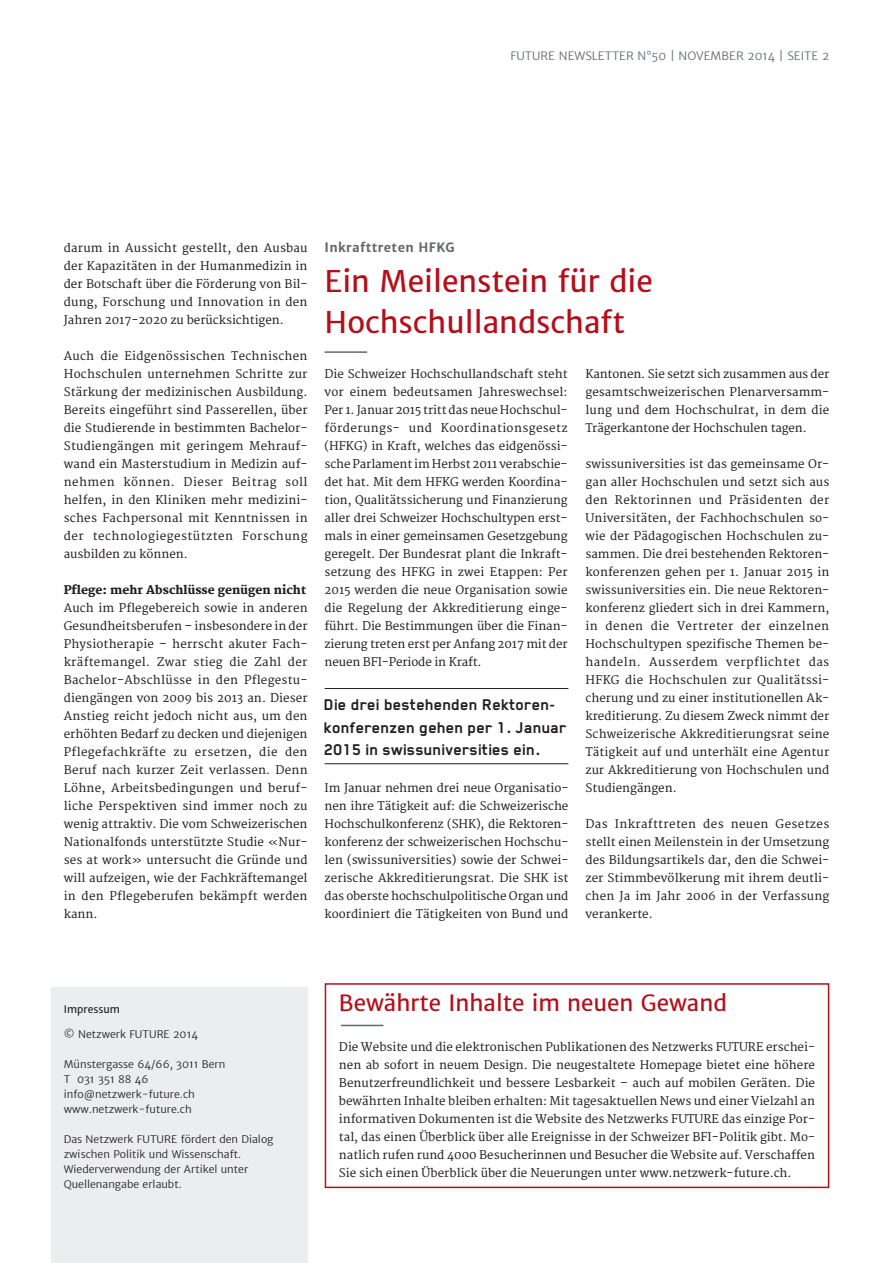
<style>
.page{position:relative;width:893px;height:1263px;background:#fff}
.page>*{position:absolute;margin:0;border:0;box-sizing:border-box;transform-origin:0 0}
.Titel-rot{font:30px/40.5px "Merriweather Sans";color:#b50e1a}
.Kasten-Titel{font:22.5px "Merriweather Sans";color:#b50e1a}
.Kernsatz{font:700 18px/22.5px "Blender";color:#231f20}
.Rubriktitel{font:700 12.75px "Merriweather Sans";letter-spacing:.025em;color:#61696f}
.Fliesstext{font:11.7px/18px "Merriweather";letter-spacing:.01em;color:#231f20;text-align:justify}
.Kasten-Fliesstext{font:11.7px/18px "Merriweather";color:#231f20;text-align:justify}
.Newsletter-Seitentit{font:300 11.7px "Merriweather Sans";color:#61696f}
.Fliesstext-Titel{font:800 11.7px "Merriweather";color:#231f20}
.Impressum-Text{font:300 10.5px/15px "Merriweather Sans";color:#231f20}
.Impressum-Titel{font:10.5px "Merriweather Sans";color:#231f20}
</style>
<div class="page">
<hr style="left:325px;top:351px;width:42px;height:2px;background:#61696f">
<div style="left:325px;top:983px;width:504px;height:205px;border:2px solid #b50e1a"></div>
<hr style="left:341px;top:1025px;width:42px;height:1px;background:#61696f">
<div style="left:51px;top:988px;width:257px;height:275px;background:#ecedef"></div>
<hr style="left:325px;top:688px;width:243px;height:1px;background:#231f20">
<hr style="left:325px;top:763px;width:243px;height:1px;background:#231f20">
<p class="Newsletter-Seitentit" style="left:510px;top:49px;width:320px">FUTURE NEWSLETTER N°50 | NOVEMBER 2014 | SEITE 2</p>
<p class="Fliesstext" style="left:64px;top:239px;width:245px">darum in Aussicht gestellt, den Ausbau der Kapazitäten in der Humanmedizin in der Botschaft über die Förderung von Bil&shy;dung, Forschung und Innovation in den Jahren 2017- 2020 zu berücksichtigen.</p>
<p class="Fliesstext" style="left:64px;top:347px;width:245px;text-align:left">Auch die Eidgenössischen Technischen Hochschulen unternehmen Schritte zur Stärkung der medizinischen Ausbildung.<br>Bereits eingeführt sind Passerellen, über die Studierende in bestimmten Bachelor-Studiengängen mit geringem Mehrauf&shy;wand ein Masterstudium in Medizin auf&shy;nehmen können. Dieser Beitrag soll helfen, in den Kliniken mehr medizini&shy;sches Fachpersonal mit Kenntnissen in der technologiegestützten Forschung ausbilden zu können.</p>
<p class="Fliesstext-Titel" style="left:64px;top:583px;width:244px">Pflege: mehr Abschlüsse genügen nicht</p>
<p class="Fliesstext" style="left:64px;top:599px;width:245px">Auch im Pflegebereich sowie in anderen Gesundheitsberufen – insbesondere in der Physiotherapie – herrscht akuter Fach&shy;kräftemangel. Zwar stieg die Zahl der Bachelor-Abschlüsse in den Pflegestu&shy;diengängen von 2009 bis 2013 an. Dieser Anstieg reicht jedoch nicht aus, um den erhöhten Bedarf zu decken und diejenigen Pflegefachkräfte zu ersetzen, die den Beruf nach kurzer Zeit verlassen. Denn Löhne, Arbeitsbedingungen und beruf&shy;liche Perspektiven sind immer noch zu wenig attraktiv. Die vom Schweizerischen Nationalfonds unterstützte Studie «Nur&shy;ses at work» untersucht die Gründe und will aufzeigen, wie der Fachkräftemangel in den Pflegeberufen bekämpft werden kann.</p>
<p class="Rubriktitel" style="left:325px;top:239px;width:132px">Inkrafttreten HFKG</p>
<p class="Titel-rot" style="left:325px;top:262px;width:330px">Ein Meilenstein für die<br>Hochschullandschaft</p>
<p class="Fliesstext" style="left:325px;top:365px;width:245px">Die Schweizer Hochschullandschaft steht vor einem bedeutsamen Jahreswechsel:<br>Per 1. Januar 2015 tritt das neue Hochschul&shy;förderungs- und Koordinationsgesetz (HFKG) in Kraft, welches das eidgenössi&shy;sche Parlament im Herbst 2011 verabschie&shy;det hat. Mit dem HFKG werden Koordina&shy;tion, Qualitätssicherung und Finanzierung aller drei Schweizer Hochschultypen erst&shy;mals in einer gemeinsamen Gesetzgebung geregelt. Der Bundesrat plant die Inkraft&shy;setzung des HFKG in zwei Etappen: Per 2015 werden die neue Organisation sowie die Regelung der Akkreditierung einge&shy;führt. Die Bestimmungen über die Finan&shy;zierung treten erst per Anfang 2017 mit der neuen BFI- Periode in Kraft.</p>
<p class="Fliesstext" style="left:585px;top:365px;width:245px">Kantonen. Sie setzt sich zusammen aus der gesamtschweizerischen Plenarversamm&shy;lung und dem Hochschulrat, in dem die Trägerkantone der Hochschulen tagen.</p>
<p class="Fliesstext" style="left:585px;top:455px;width:245px">swissuniversities ist das gemeinsame Or&shy;gan aller Hochschulen und setzt sich aus den Rektorinnen und Präsidenten der Universitäten, der Fachhochschulen so&shy;wie der Pädagogischen Hochschulen zu&shy;sammen. Die drei bestehenden Rektoren&shy;konferenzen gehen per 1. Januar 2015 in swissuniversities ein. Die neue Rektoren&shy;konferenz gliedert sich in drei Kammern, in denen die Vertreter der einzelnen Hochschultypen spezifische Themen be&shy;handeln. Ausserdem verpflichtet das HFKG die Hochschulen zur Qualitätssi&shy;cherung und zu einer institutionellen Ak&shy;kreditierung. Zu diesem Zweck nimmt der Schweizerische Akkreditierungsrat seine Tätigkeit auf und unterhält eine Agentur zur Akkreditierung von Hochschulen und Studiengängen.</p>
<p class="Fliesstext" style="left:585px;top:815px;width:245px">Das Inkrafttreten des neuen Gesetzes stellt einen Meilenstein in der Umsetzung des Bildungsartikels dar, den die Schwei&shy;zer Stimmbevölkerung mit ihrem deutli&shy;chen Ja im Jahr 2006 in der Verfassung verankerte.</p>
<p class="Kernsatz" style="left:325px;top:693px;width:244px">Die drei bestehenden Rektoren&shy;konferenzen gehen per 1. Januar<br>2015 in swissuniversities ein.</p>
<p class="Fliesstext" style="left:325px;top:779px;width:245px">Im Januar nehmen drei neue Organisatio&shy;nen ihre Tätigkeit auf: die Schweizerische Hochschulkonferenz (SHK), die Rektoren&shy;konferenz der schweizerischen Hochschu&shy;len (swissuniversities) sowie der Schwei&shy;zerische Akkreditierungsrat. Die SHK ist das oberste hochschulpolitische Organ und koordiniert die Tätigkeiten von Bund und</p>
<p class="Impressum-Titel" style="left:64px;top:1002px;width:58px">Impressum</p>
<p class="Impressum-Text" style="left:64px;top:1027px;width:136px">© Netzwerk FUTURE 2014</p>
<p class="Impressum-Text" style="left:64px;top:1057px;width:163px">Münstergasse 64/66, 3011 Bern</p>
<p class="Impressum-Text" style="left:64px;top:1072px;width:86px">T 031 351 88 46</p>
<p class="Impressum-Text" style="left:64px;top:1087px;width:133px">info@netzwerk-future.ch</p>
<p class="Impressum-Text" style="left:64px;top:1102px;width:130px">www.netzwerk-future.ch</p>
<p class="Impressum-Text" style="left:64px;top:1132px;width:211px">Das Netzwerk FUTURE fördert den Dialog zwischen Politik und Wissenschaft.</p>
<p class="Impressum-Text" style="left:64px;top:1162px;width:186px">Wiederverwendung der Artikel unter<br>Quellenangabe erlaubt.</p>
<p class="Kasten-Titel" style="left:339px;top:989px;width:390px">Bewährte Inhalte im neuen Gewand</p>
<p class="Kasten-Fliesstext" style="left:339px;top:1038px;width:478px">Die Website und die elektronischen Publikationen des Netzwerks FUTURE erschei&shy;nen ab sofort in neuem Design. Die neugestaltete Homepage bietet eine höhere Benutzerfreundlichkeit und bessere Lesbarkeit – auch auf mobilen Geräten. Die bewährten Inhalte bleiben erhalten: Mit tagesaktuellen News und einer Vielzahl an informativen Dokumenten ist die Website des Netzwerks FUTURE das einzige Por&shy;tal, das einen Überblick über alle Ereignisse in der Schweizer BFI- Politik gibt. Mo&shy;natlich rufen rund 4000 Besucherinnen und Besucher die Website auf. Verschaffen Sie sich einen Überblick über die Neuerungen unter www.netzwerk- future.ch.</p>
</div>
